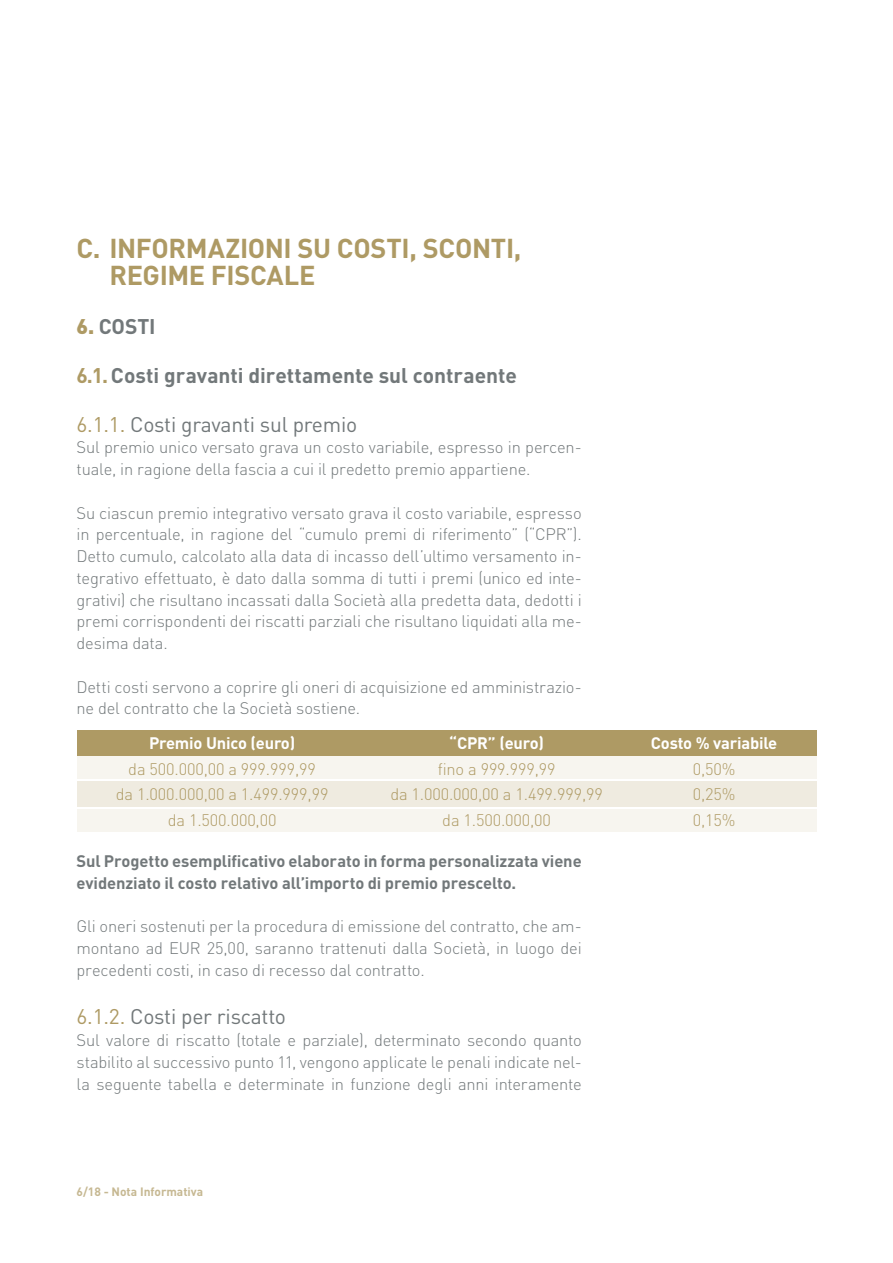
<style>
.page{position:relative;width:893px;height:1263px;background:#fff}
.page>*{position:absolute;margin:0;border:0;box-sizing:border-box;transform-origin:0 0}
.t1{font:700 27px/27px "DIN";letter-spacing:-.01em;color:#ae9a64}
.t2{font:21px "DIN";letter-spacing:-.01em;color:#72787a}
.t3{font:700 21px "DIN";color:#72787a}
.t4{font:300 16.5px/21.8px "DIN";letter-spacing:-.01em;color:#72787a;text-align:justify}
.t5{font:300 16.5px "DIN";letter-spacing:-.01em;color:#ae9a64}
.t6{font:700 16.5px/21.8px "DIN";letter-spacing:-.005em;color:#72787a}
.t7{font:700 16.5px "DIN";letter-spacing:-.01em;color:#fff}
.t8{font:700 12px "DIN";color:#c6b892}
.s1{font-weight:900;color:#ae9a64}
.s2{color:#ae9a64}
</style>
<div class="page">
<div style="left:77px;top:809px;width:739px;height:22px;background:#f7f5ef"></div>
<div style="left:77px;top:781px;width:739px;height:26px;background:#efebe0"></div>
<div style="left:77px;top:756px;width:739px;height:22px;background:#f7f5ef"></div>
<div style="left:77px;top:730px;width:739px;height:26px;background:#ae9a64"></div>
<h1 class="t1" style="left:110px;top:234px;width:413px;text-indent:-33px">C. INFORMAZIONI SU COSTI, SCONTI,<br>REGIME FISCALE</h1>
<p class="t3" style="left:77px;top:313px;width:81px"><span class="s1">6.</span> COSTI</p>
<p class="t3" style="left:77px;top:362px;width:442px"><span class="s2">6.1.</span> Costi gravanti direttamente sul contraente</p>
<p class="t2" style="left:77px;top:411px;width:282px"><span class="s2">6.1.1.</span> Costi gravanti sul premio</p>
<p class="t4" style="left:77px;top:436px;width:507px">Sul premio unico versato grava un costo variabile, espresso in percen&shy;tuale, in ragione della fascia a cui il predetto premio appartiene.</p>
<p class="t4" style="left:77px;top:502px;width:507px">Su ciascun premio integrativo versato grava il costo variabile, espresso in percentuale, in ragione del “cumulo premi di riferimento” (“CPR”).<br>Detto cumulo, calcolato alla data di incasso dell’ultimo versamento in&shy;tegrativo effettuato, è dato dalla somma di tutti i premi (unico ed inte&shy;grativi) che risultano incassati dalla Società alla predetta data, dedotti i premi corrispondenti dei riscatti parziali che risultano liquidati alla me&shy;desima data.</p>
<p class="t4" style="left:77px;top:676px;width:507px">Detti costi servono a coprire gli oneri di acquisizione ed amministrazio&shy;ne del contratto che la Società sostiene.</p>
<p class="t7" style="left:149px;top:733px;width:148px">Premio Unico (euro)</p>
<p class="t7" style="left:449px;top:733px;width:96px">“CPR” (euro)</p>
<p class="t7" style="left:651px;top:733px;width:128px">Costo % variabile</p>
<p class="t5" style="left:128px;top:759px;width:189px">da 500.000,00 a 999.999,99</p>
<p class="t5" style="left:438px;top:759px;width:119px">fino a 999.999,99</p>
<p class="t5" style="left:693px;top:759px;width:44px">0,50%</p>
<p class="t5" style="left:116px;top:784px;width:214px">da 1.000.000,00 a 1.499.999,99</p>
<p class="t5" style="left:390px;top:784px;width:214px">da 1.000.000,00 a 1.499.999,99</p>
<p class="t5" style="left:693px;top:784px;width:44px">0,25%</p>
<p class="t5" style="left:168px;top:810px;width:110px">da 1.500.000,00</p>
<p class="t5" style="left:442px;top:810px;width:110px">da 1.500.000,00</p>
<p class="t5" style="left:693px;top:810px;width:44px">0,15%</p>
<p class="t6" style="left:77px;top:849px;width:507px">Sul Progetto esemplificativo elaborato in forma personalizzata viene evidenziato il costo relativo all’importo di premio prescelto.</p>
<p class="t4" style="left:77px;top:915px;width:507px">Gli oneri sostenuti per la procedura di emissione del contratto, che am&shy;montano ad EUR 25,00, saranno trattenuti dalla Società, in luogo dei precedenti costi, in caso di recesso dal contratto.</p>
<p class="t2" style="left:77px;top:1003px;width:211px"><span class="s2">6.1.2.</span> Costi per riscatto</p>
<p class="t4" style="left:77px;top:1029px;width:507px">Sul valore di riscatto (totale e parziale), determinato secondo quanto stabilito al successivo punto 11, vengono applicate le penali indicate nel&shy;la seguente tabella e determinate in funzione degli anni interamente</p>
<p class="t8" style="left:77px;top:1184px;width:128px">6/18 - Nota Informativa</p>
</div>
